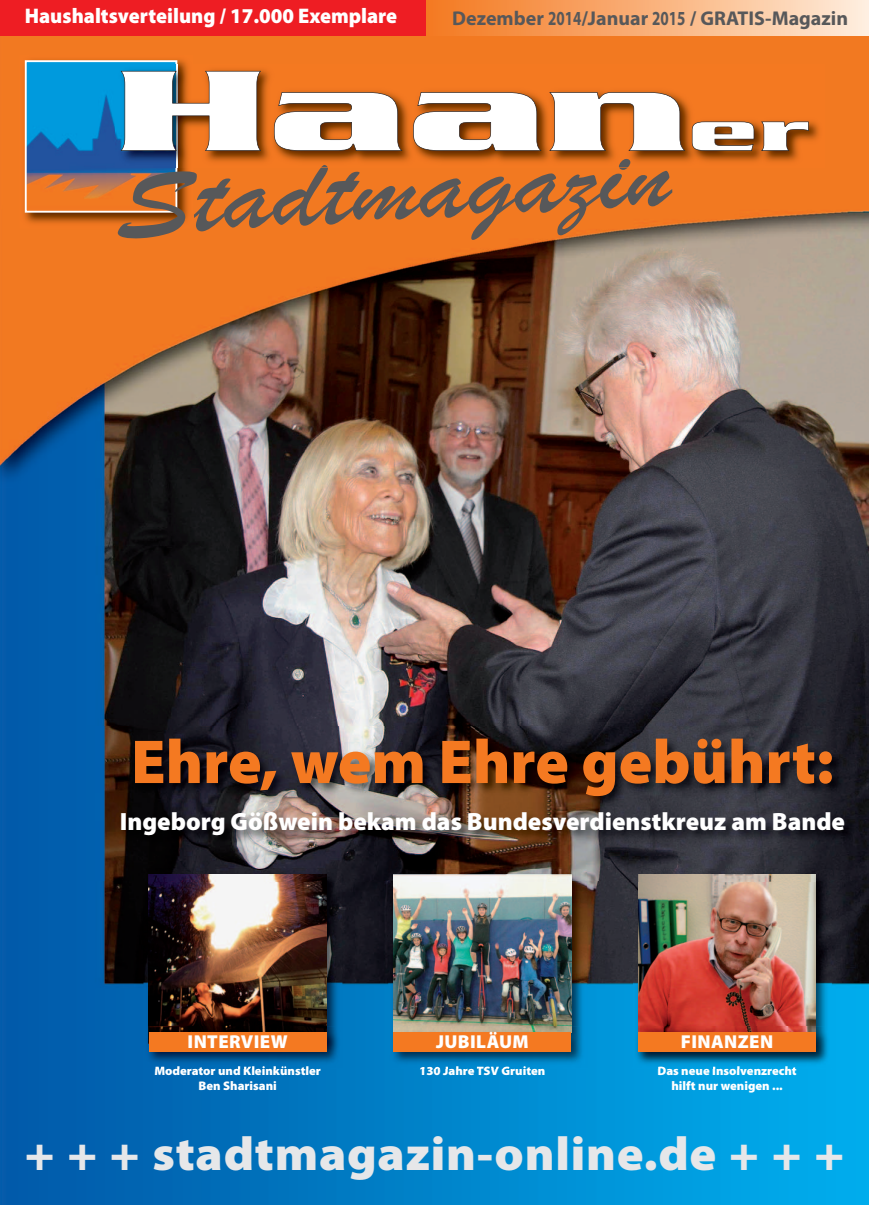
<style>
.page{position:relative;width:869px;height:1205px;background:#fff}
.page>*{position:absolute;margin:0;border:0;box-sizing:border-box;transform-origin:0 0}
.t1{font:100.25px "Brush Script";color:#57585a;scale:1.2 1}
.t2{font:900 62.5px "Myriad Pro";color:#f47921}
.t3{font:900 47.5px "Myriad Pro";letter-spacing:.015em;color:#e6e7e9;scale:1.05 1}
.t4{font:900 25px "Myriad Pro";color:#fff}
.t5{font:900 21.12px "Myriad Pro";color:#fff;scale:.96 1}
.t6{font:700 20px "Myriad Pro";color:#57585a}
.t7{font:900 18.75px "Myriad Pro";letter-spacing:.02em;color:#fff}
.t8{font:900 12.5px/15px "Myriad Pro";color:#fff;text-align:center}
</style>
<div class="page">
<img style="left:0;top:35px;width:868px;height:1170px">
<div style="left:425px;top:0;width:443px;height:35px;background:linear-gradient(to right,#f4771d,#ffecda)"></div>
<img style="left:388px;top:881px;width:199px;height:187px">
<img style="left:393px;top:881px;width:177px;height:146px">
<img style="left:632px;top:881px;width:199px;height:187px">
<img style="left:638px;top:881px;width:177px;height:146px">
<img style="left:143px;top:881px;width:199px;height:187px">
<img style="left:149px;top:881px;width:177px;height:146px">
<img style="left:143px;top:1027px;width:199px;height:40px">
<img style="left:149px;top:1027px;width:177px;height:5px">
<img style="left:155px;top:1066px;width:96px;height:2px">
<div style="left:149px;top:1032px;width:177px;height:20px;background:#f47921"></div>
<img style="left:393px;top:1027px;width:177px;height:5px">
<img style="left:420px;top:1066px;width:105px;height:2px">
<div style="left:393px;top:1032px;width:177px;height:20px;background:#f47921"></div>
<img style="left:638px;top:1027px;width:177px;height:5px">
<img style="left:658px;top:1066px;width:99px;height:2px">
<div style="left:638px;top:1032px;width:177px;height:20px;background:#f47921"></div>
<img style="left:67px;top:726px;width:801px;height:155px">
<img style="left:388px;top:869px;width:199px;height:12px">
<img style="left:393px;top:875px;width:177px;height:6px">
<img style="left:632px;top:869px;width:199px;height:12px">
<img style="left:638px;top:874px;width:177px;height:7px">
<img style="left:143px;top:869px;width:199px;height:12px">
<img style="left:149px;top:874px;width:177px;height:7px">
<img style="left:19px;top:55px;width:174px;height:174px">
<img style="left:28px;top:63px;width:146px;height:147px">
<div style="left:25px;top:60px;width:152px;height:153px;border:2px solid #fff"></div>
<img style="left:115px;top:65px;width:709px;height:102px">
<svg style="left:319px;top:165px;width:9px;height:2px"></svg>
<div style="left:263px;top:71px;width:545px;height:80px;background:#f47921"></div>
<svg style="left:120px;top:71px;width:143px;height:80px"></svg>
<svg style="left:272px;top:90px;width:536px;height:61px"></svg>
<div style="left:0;top:0;width:425px;height:35px;background:#ee1d23"></div>
<h3 class="t5" style="left:25px;top:8px;width:389px">Haushaltsverteilung / 17.000 Exemplare</h3>
<h3 class="t6" style="left:452px;top:11px;width:397px">Dezember 2014/Januar 2015 / GRATIS-Magazin</h3>
<h1 class="t1" style="left:112px;top:141px;width:464px;rotate:-3deg">Stadtmagazin</h1>
<h2 class="t2" style="left:131px;top:738px;width:703px">Ehre, wem Ehre gebührt:</h2>
<h3 class="t4" style="left:120px;top:812px;width:726px">Ingeborg Gößwein bekam das Bundesverdienstkreuz am Bande</h3>
<h3 class="t7" style="left:187px;top:1035px;width:102px">INTERVIEW</h3>
<h3 class="t7" style="left:436px;top:1035px;width:94px">JUBILÄUM</h3>
<h3 class="t7" style="left:680px;top:1035px;width:94px">FINANZEN</h3>
<p class="t8" style="left:154px;top:1064px;width:168px">Moderator und Kleinkünstler<br>Ben Sharisani</p>
<p class="t8" style="left:419px;top:1064px;width:127px">130 Jahre TSV Gruiten</p>
<p class="t8" style="left:657px;top:1064px;width:141px">Das neue Insolvenzrecht hilft nur wenigen ...</p>
<h3 class="t3" style="left:25px;top:1136px;width:781px">+ + + stadtmagazin-online.de + + +</h3>
</div>
